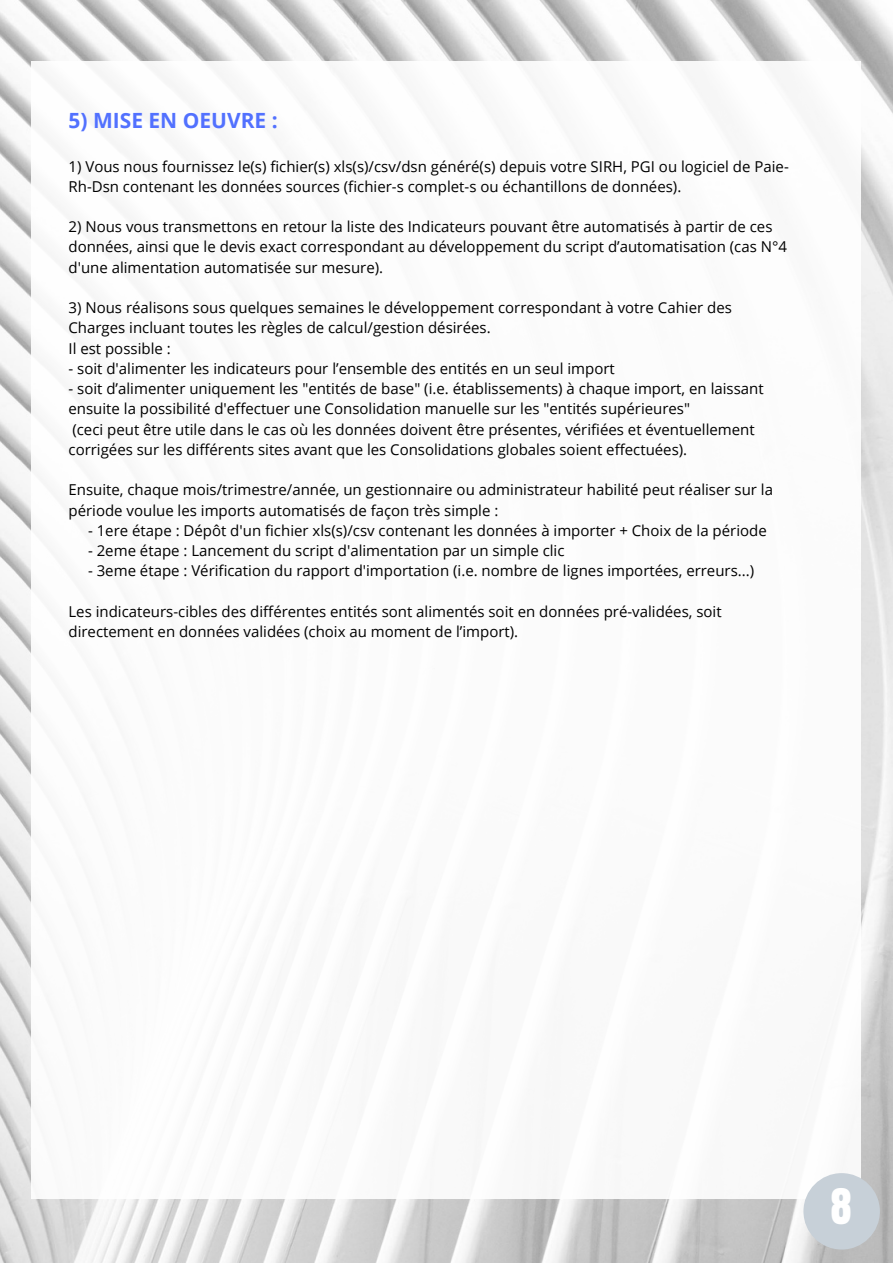
<style>
.page{position:relative;width:893px;height:1264px;background:#fff}
.page>*{position:absolute;margin:0;border:0;box-sizing:border-box;transform-origin:0 0}
.t1{font:42px "Anton";color:#fff}
.t2{font:700 21px "Open Sans";color:#5271ff}
.t3{font:15px/20.2px "Open Sans";color:#000}
</style>
<div class="page">
<img style="left:0;top:0;width:892px;height:1262px">
<div style="left:31px;top:62px;width:829px;height:1136px;background:#fff"></div>
<div style="left:803px;top:1173px;width:76px;height:76px;background:#c7d0d8;border-radius:50%"></div>
<h2 class="t2" style="left:68px;top:105px;width:211px">5) MISE EN OEUVRE :</h2>
<p class="t3" style="left:68px;top:155px;width:721px">1) Vous nous fournissez le(s) fichier(s) xls(s)/csv/dsn généré(s) depuis votre SIRH, PGI ou logiciel de Paie-<br>Rh-Dsn contenant les données sources (fichier-s complet-s ou échantillons de données).</p>
<p class="t3" style="left:68px;top:216px;width:720px">2) Nous vous transmettons en retour la liste des Indicateurs pouvant être automatisés à partir de ces données, ainsi que le devis exact correspondant au développement du script d’automatisation (cas N°4 d'une alimentation automatisée sur mesure).</p>
<p class="t3" style="left:68px;top:297px;width:664px">3) Nous réalisons sous quelques semaines le développement correspondant à votre Cahier des<br>Charges incluant toutes les règles de calcul/gestion désirées.<br>Il est possible :</p>
<p class="t3" style="left:68px;top:358px;width:547px">- soit d'alimenter les indicateurs pour l’ensemble des entités en un seul import</p>
<p class="t3" style="left:68px;top:378px;width:696px">- soit d’alimenter uniquement les "entités de base" (i.e. établissements) à chaque import, en laissant ensuite la possibilité d'effectuer une Consolidation manuelle sur les "entités supérieures"<br>(ceci peut être utile dans le cas où les données doivent être présentes, vérifiées et éventuellement corrigées sur les différents sites avant que les Consolidations globales soient effectuées).</p>
<p class="t3" style="left:68px;top:479px;width:706px">Ensuite, chaque mois/trimestre/année, un gestionnaire ou administrateur habilité peut réaliser sur la période voulue les imports automatisés de façon très simple :</p>
<p class="t3" style="left:88px;top:520px;width:680px">- 1ere étape : Dépôt d'un fichier xls(s)/csv contenant les données à importer + Choix de la période</p>
<p class="t3" style="left:88px;top:540px;width:478px">- 2eme étape : Lancement du script d'alimentation par un simple clic</p>
<p class="t3" style="left:88px;top:560px;width:667px">- 3eme étape : Vérification du rapport d'importation (i.e. nombre de lignes importées, erreurs...)</p>
<p class="t3" style="left:68px;top:601px;width:654px">Les indicateurs-cibles des différentes entités sont alimentés soit en données pré-validées, soit directement en données validées (choix au moment de l’import).</p>
<h1 class="t1" style="left:830px;top:1176px;width:22px">8</h1>
</div>
